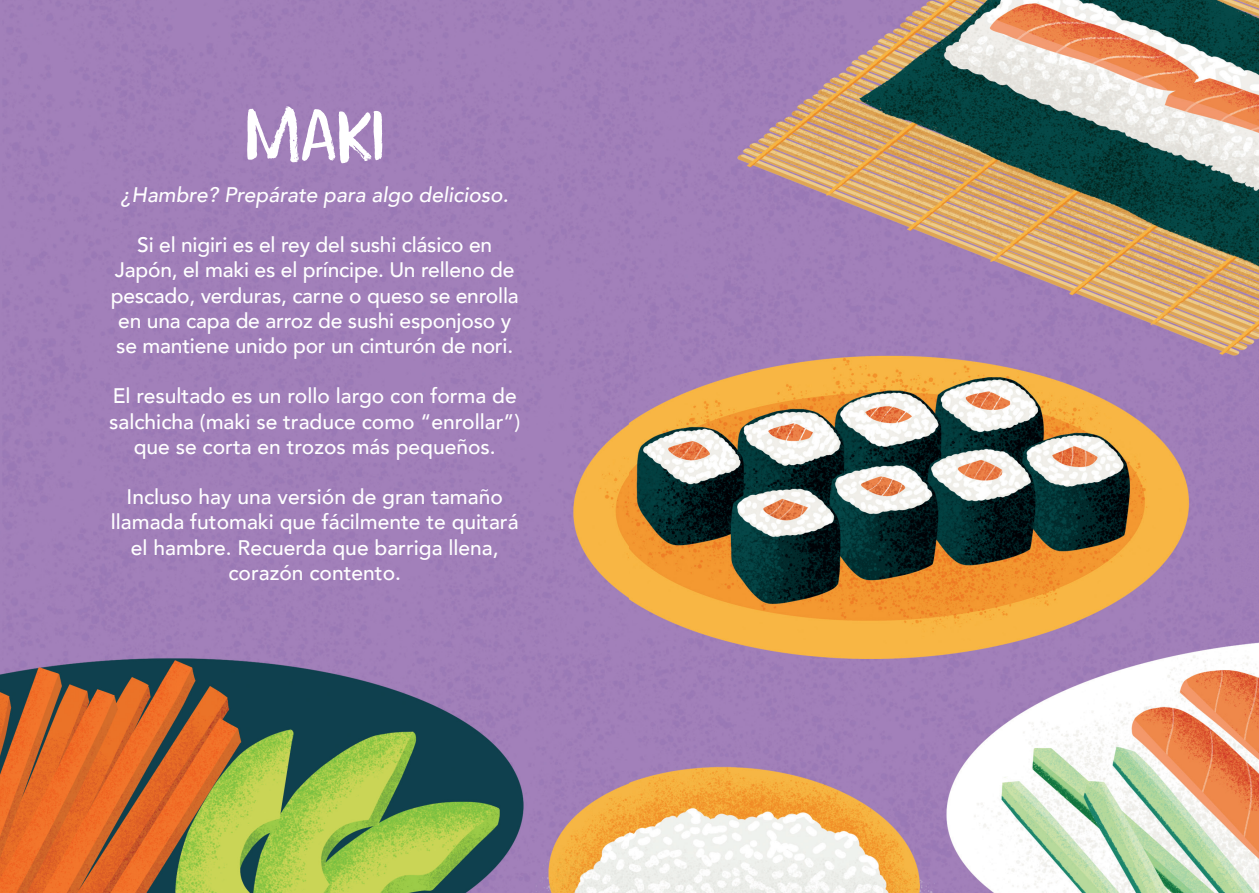
<style>
.page{position:relative;width:1259px;height:893px;background:#fff}
.page>*{position:absolute;margin:0;border:0;box-sizing:border-box;transform-origin:0 0}
.Heading_oblique{font:75px "Senko Hanabi DEMO";color:#fff}
.Para_medium{font:500 21px/25.2px "Avenir";color:#fff;text-align:center}
.Para_medium-2{font:italic 500 21px "Avenir";color:#fff}
</style>
<div class="page">
<img style="left:0;top:0;width:1259px;height:893px">
<p class="Heading_oblique" style="left:245px;top:95px;width:141px">MAKI</p>
<p class="Para_medium-2" style="left:121px;top:182px;width:389px">¿Hambre? Prepárate para algo delicioso.</p>
<p class="Para_medium" style="left:111px;top:231px;width:409px">Si el nigiri es el rey del sushi clásico en Japón, el maki es el príncipe. Un relleno de pescado, verduras, carne o queso se enrolla en una capa de arroz de sushi esponjoso y se mantiene unido por un cinturón de nori.</p>
<p class="Para_medium" style="left:109px;top:382px;width:412px">El resultado es un rollo largo con forma de salchicha (maki se traduce como “enrollar”) que se corta en trozos más pequeños.</p>
<p class="Para_medium" style="left:111px;top:483px;width:409px">Incluso hay una versión de gran tamaño llamada futomaki que fácilmente te quitará el hambre. Recuerda que barriga llena, corazón contento.</p>
</div>
